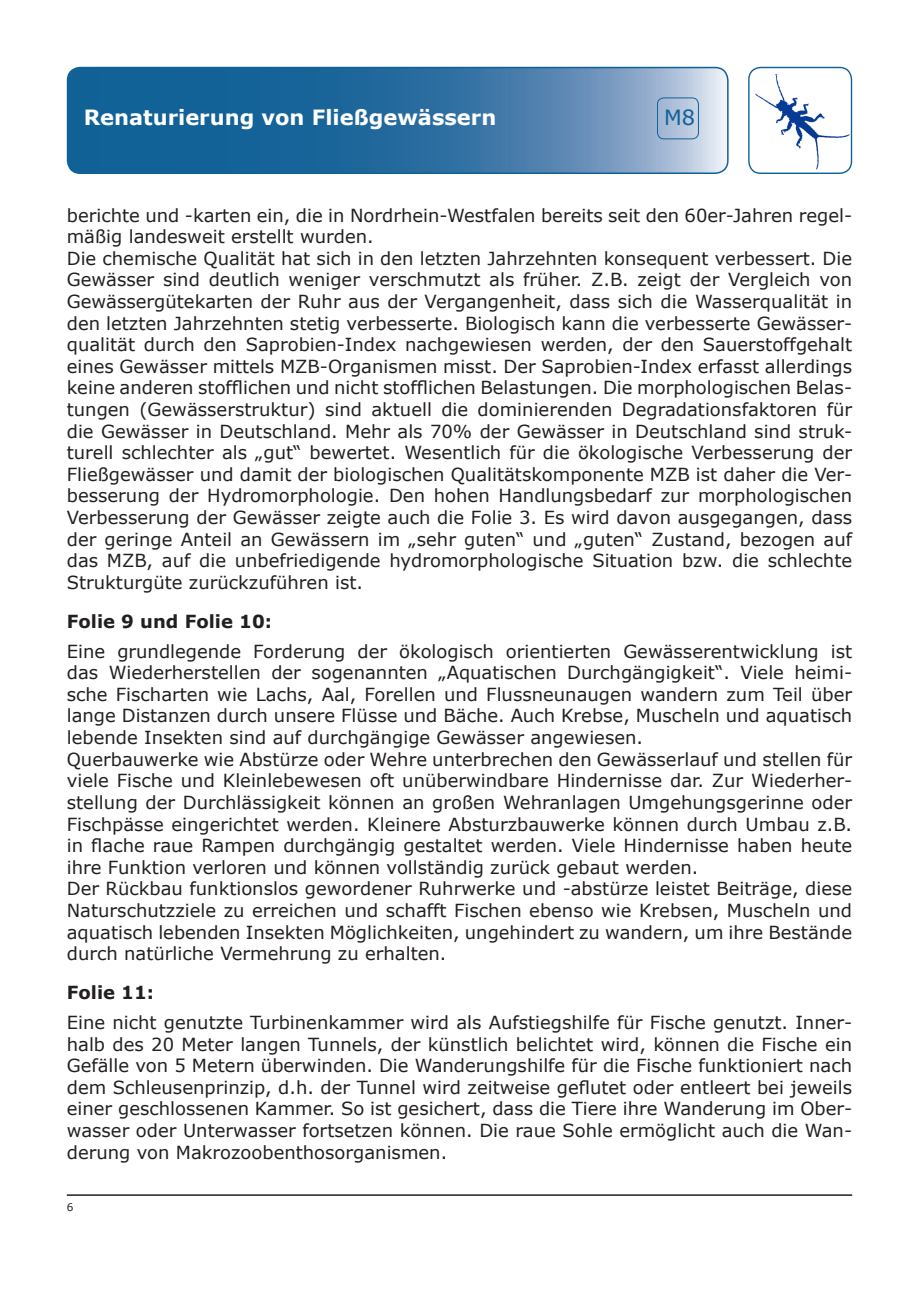
<style>
.page{position:relative;width:919px;height:1289px;background:#fff}
.page>*{position:absolute;margin:0;border:0;box-sizing:border-box;transform-origin:0 0}
.t1{font:700 21px "Verdana";color:#fff}
.t2{font:21px "Verdana";color:#106296}
.t3{font:18px/21.6px "Verdana";color:#231f20}
.t4{font:700 18px "Verdana";color:#231f20}
.t5{font:10.5px "Verdana";color:#231f20}
</style>
<div class="page">
<svg style="left:68px;top:68px;width:659px;height:105px;background:#3e7ba9"></svg>
<div style="left:67px;top:67px;width:661px;height:107px;border:2px solid #106296;border-radius:13px"></div>
<img style="left:748px;top:67px;width:103px;height:106px">
<div style="left:748px;top:67px;width:104px;height:107px;border:1px solid #106296;border-radius:12px"></div>
<hr style="left:67px;top:1194px;width:785px;height:1px;background:#231f20">
<div style="left:657px;top:97px;width:41px;height:42px;border:1px solid #106296;border-radius:6px"></div>
<p class="t1" style="left:84px;top:103px;width:414px">Renaturierung von Fließgewässern</p>
<p class="t2" style="left:664px;top:104px;width:33px">M8</p>
<p class="t3" style="left:67px;top:203px;width:786px">berichte und -karten ein, die in Nordrhein-Westfalen bereits seit den 60er-Jahren regel&shy;mäßig landesweit erstellt wurden.<br>Die chemische Qualität hat sich in den letzten Jahrzehnten konsequent verbessert. Die Gewässer sind deutlich weniger verschmutzt als früher. Z.B. zeigt der Vergleich von Gewässergütekarten der Ruhr aus der Vergangenheit, dass sich die Wasserqualität in den letzten Jahrzehnten stetig verbesserte. Biologisch kann die verbesserte Gewässer&shy;qualität durch den Saprobien-Index nachgewiesen werden, der den Sauerstoffgehalt eines Gewässer mittels MZB-Organismen misst. Der Saprobien-Index erfasst allerdings keine anderen stofflichen und nicht stofflichen Belastungen. Die morphologischen Belas&shy;tungen (Gewässerstruktur) sind aktuell die dominierenden Degradationsfaktoren für die Gewässer in Deutschland. Mehr als 70% der Gewässer in Deutschland sind struk&shy;turell schlechter als „gut“ bewertet. Wesentlich für die ökologische Verbesserung der Fließgewässer und damit der biologischen Qualitätskomponente MZB ist daher die Ver&shy;besserung der Hydromorphologie. Den hohen Handlungsbedarf zur morphologischen Verbesserung der Gewässer zeigte auch die Folie 3. Es wird davon ausgegangen, dass der geringe Anteil an Gewässern im „sehr guten“ und „guten“ Zustand, bezogen auf das MZB, auf die unbefriedigende hydromorphologische Situation bzw. die schlechte Strukturgüte zurückzuführen ist.</p>
<p class="t4" style="left:67px;top:609px;width:207px">Folie 9 und Folie 10:</p>
<p class="t3" style="left:67px;top:639px;width:786px">Eine grundlegende Forderung der ökologisch orientierten Gewässerentwicklung ist das Wiederherstellen der sogenannten „Aquatischen Durchgängigkeit“. Viele heimi&shy;sche Fischarten wie Lachs, Aal, Forellen und Flussneunaugen wandern zum Teil über lange Distanzen durch unsere Flüsse und Bäche. Auch Krebse, Muscheln und aquatisch lebende Insekten sind auf durchgängige Gewässer angewiesen.<br>Querbauwerke wie Abstürze oder Wehre unterbrechen den Gewässerlauf und stellen für viele Fische und Kleinlebewesen oft unüberwindbare Hindernisse dar. Zur Wiederher&shy;stellung der Durchlässigkeit können an großen Wehranlagen Umgehungsgerinne oder Fischpässe eingerichtet werden. Kleinere Absturzbauwerke können durch Umbau z.B. in flache raue Rampen durchgängig gestaltet werden. Viele Hindernisse haben heute ihre Funktion verloren und können vollständig zurück gebaut werden.<br>Der Rückbau funktionslos gewordener Ruhrwerke und -abstürze leistet Beiträge, diese Naturschutzziele zu erreichen und schafft Fischen ebenso wie Krebsen, Muscheln und aquatisch lebenden Insekten Möglichkeiten, ungehindert zu wandern, um ihre Bestände durch natürliche Vermehrung zu erhalten.</p>
<p class="t4" style="left:67px;top:980px;width:89px">Folie 11:</p>
<p class="t3" style="left:67px;top:1010px;width:786px;text-align:justify">Eine nicht genutzte Turbinenkammer wird als Aufstiegshilfe für Fische genutzt. Inner&shy;halb des 20 Meter langen Tunnels, der künstlich belichtet wird, können die Fische ein Gefälle von 5 Metern überwinden. Die Wanderungshilfe für die Fische funktioniert nach dem Schleusenprinzip, d.h. der Tunnel wird zeitweise geflutet oder entleert bei jeweils einer geschlossenen Kammer. So ist gesichert, dass die Tiere ihre Wanderung im Ober&shy;wasser oder Unterwasser fortsetzen können. Die raue Sohle ermöglicht auch die Wan&shy;derung von Makrozoobenthosorganismen.</p>
<p class="t5" style="left:67px;top:1200px;width:8px">6</p>
</div>
